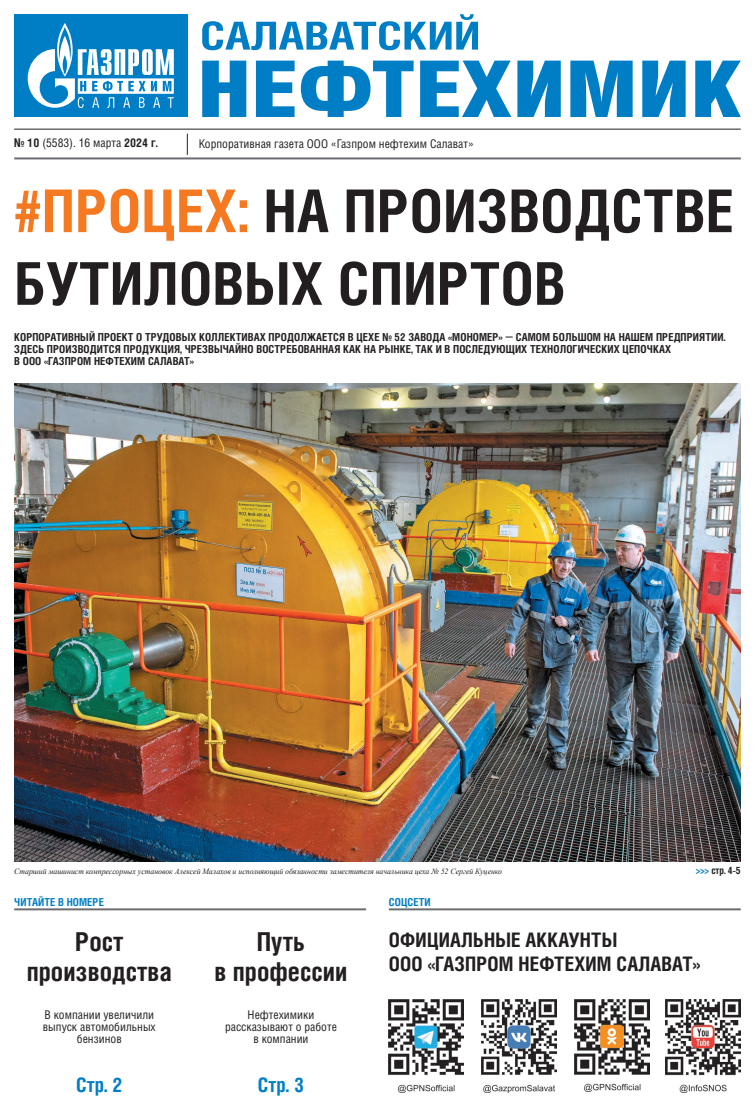
<style>
.page{position:relative;width:755px;height:1106px;background:#fff}
.page>*{position:absolute;margin:0;border:0;box-sizing:border-box;transform-origin:0 0}
.t1{font:700 59px/72.6px "Helios Cond";letter-spacing:.01em;color:#231f20}
.t2{font:700 26px/30px "Helios Cond";color:#231f20;text-align:center}
.t3{font:700 20px/24.2px "Helios Cond";letter-spacing:.01em;color:#231f20}
.t4{font:700 20px "Helios Cond";color:#007ec5}
.t5{font:12px/12.1px "Helios Cond";color:#231f20;text-align:center}
.t6{font:700 11px/12.1px "Helios Cond";letter-spacing:.01em;color:#231f20}
.t7{font:700 11px "Helios Cond";letter-spacing:.01em;color:#007ec5}
.t8{font:700 10px "Helios Cond";color:#231f20}
.t9{font:italic 8px "Times New Roman";letter-spacing:-.005em;color:#231f20}
.s1{font-weight:700}
.s2{color:#f47921}
.s3{color:#007ec5}
</style>
<div class="page">
<hr style="left:14px;top:129px;width:726px;height:1px;background:#231f20">
<svg style="left:187px;top:134px;width:1px;height:21px"></svg>
<div style="left:14px;top:14px;width:173px;height:103px;background:#007ec5"></div>
<svg style="left:28px;top:23px;width:146px;height:85px"></svg>
<svg style="left:202px;top:14px;width:275px;height:36px"></svg>
<svg style="left:202px;top:61px;width:44px;height:56px"></svg>
<svg style="left:256px;top:61px;width:38px;height:56px"></svg>
<svg style="left:300px;top:61px;width:113px;height:56px"></svg>
<svg style="left:420px;top:61px;width:91px;height:56px"></svg>
<svg style="left:517px;top:61px;width:43px;height:56px;background:#2892ce"></svg>
<svg style="left:570px;top:61px;width:62px;height:56px"></svg>
<svg style="left:642px;top:61px;width:43px;height:56px;background:#2791cd"></svg>
<svg style="left:695px;top:61px;width:45px;height:56px"></svg>
<hr style="left:14px;top:157px;width:726px;height:2px;background:#6c6d70">
<img style="left:481px;top:999px;width:75px;height:93px">
<img style="left:574px;top:999px;width:74px;height:92px">
<img style="left:388px;top:999px;width:75px;height:93px">
<img style="left:665px;top:999px;width:75px;height:93px">
<hr style="left:388px;top:908px;width:352px;height:2px;background:#6c6d70">
<hr style="left:14px;top:908px;width:352px;height:2px;background:#6c6d70">
<img style="left:14px;top:383px;width:726px;height:478px">
<p class="t5" style="left:14px;top:137px;width:145px"><span class="s1">№ 10</span> (5583). 16 марта <span class="s1">2024 г.</span></p>
<p class="t5" style="left:198px;top:137px;width:276px">Корпоративная газета ООО «Газпром нефтехим Салават»</p>
<h1 class="t1" style="left:14px;top:174px;width:720px"><span class="s2">#ПРОЦЕХ:</span> НА ПРОИЗВОДСТВЕ<br>БУТИЛОВЫХ СПИРТОВ</h1>
<p class="t6" style="left:14px;top:331px;width:712px">КОРПОРАТИВНЫЙ ПРОЕКТ О ТРУДОВЫХ КОЛЛЕКТИВАХ ПРОДОЛЖАЕТСЯ В ЦЕХЕ № 52 ЗАВОДА «МОНОМЕР» — САМОМ БОЛЬШОМ НА НАШЕМ ПРЕДПРИЯТИИ.<br>ЗДЕСЬ ПРОИЗВОДИТСЯ ПРОДУКЦИЯ, ЧРЕЗВЫЧАЙНО ВОСТРЕБОВАННАЯ КАК НА РЫНКЕ, ТАК И В ПОСЛЕДУЮЩИХ ТЕХНОЛОГИЧЕСКИХ ЦЕПОЧКАХ<br>В ООО «ГАЗПРОМ НЕФТЕХИМ САЛАВАТ»</p>
<p class="t9" style="left:14px;top:865px;width:489px">Старший машинист компрессорных установок Алексей Малахов и исполняющий обязанности заместителя начальника цеха № 52 Сергей Куценко</p>
<p class="t8" style="left:695px;top:863px;width:47px"><span class="s3">&gt;&gt;&gt;</span> стр. 4-5</p>
<p class="t7" style="left:14px;top:894px;width:91px">ЧИТАЙТЕ В НОМЕРЕ</p>
<p class="t7" style="left:388px;top:894px;width:43px">СОЦСЕТИ</p>
<h2 class="t2" style="left:27px;top:926px;width:146px">Рост производства</h2>
<p class="t5" style="left:43px;top:1008px;width:114px">В компании увеличили выпуск автомобильных бензинов</p>
<h3 class="t4" style="left:76px;top:1071px;width:48px">Стр. 2</h3>
<h3 class="t3" style="left:388px;top:927px;width:313px">ОФИЦИАЛЬНЫЕ АККАУНТЫ<br>ООО «ГАЗПРОМ НЕФТЕХИМ САЛАВАТ»</h3>
<h2 class="t2" style="left:214px;top:926px;width:134px">Путь<br>в профессии</h2>
<p class="t5" style="left:225px;top:1008px;width:113px">Нефтехимики рассказывают о работе в компании</p>
<h3 class="t4" style="left:258px;top:1071px;width:48px">Стр. 3</h3>
</div>
